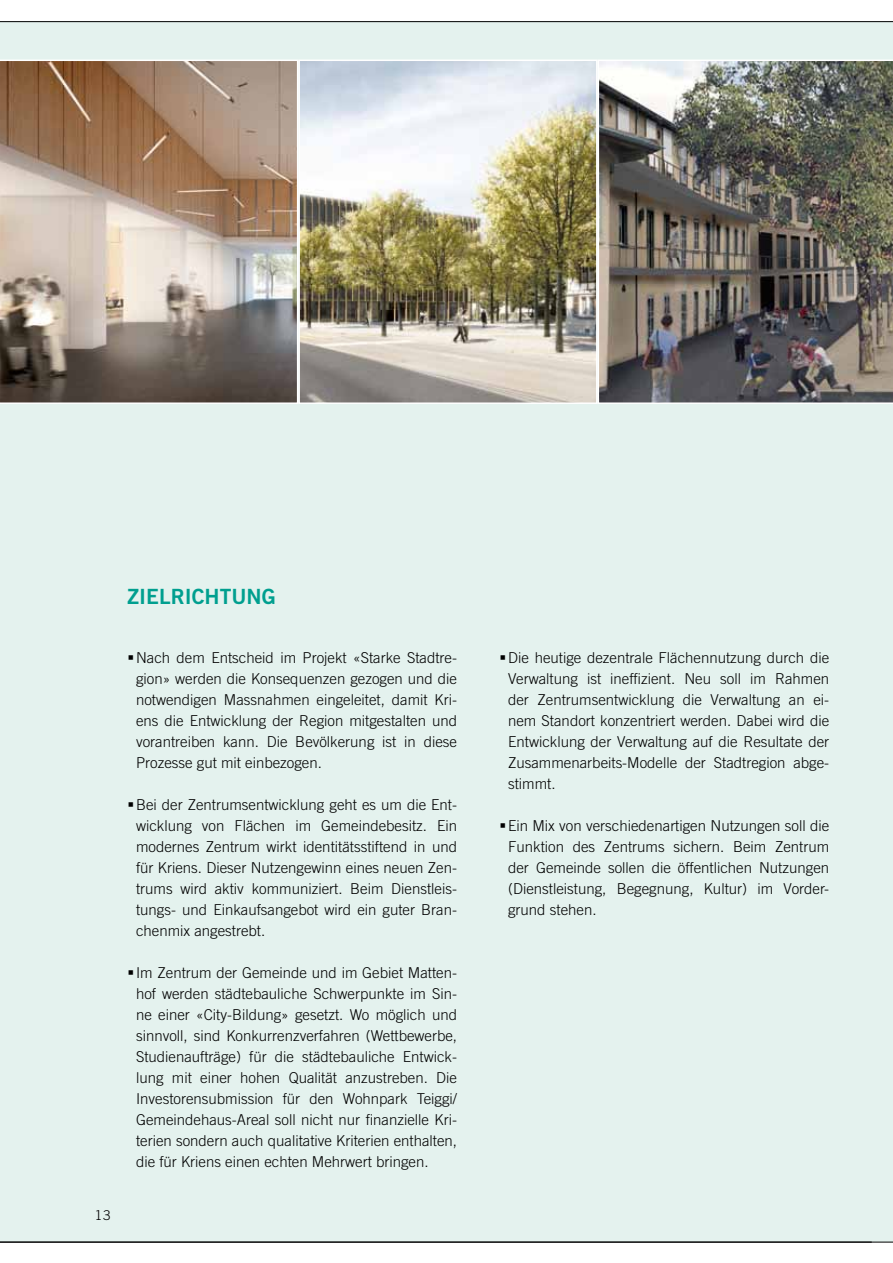
<style>
.page{position:relative;width:893px;height:1263px;background:#fff}
.page>*{position:absolute;margin:0;border:0;box-sizing:border-box;transform-origin:0 0}
.t1{font:21px "Trade Gothic Bold Two";color:#009f8f}
.t2{font:300 15px/21px "Trade Gothic";color:#000;text-align:justify}
.t3{font:300 13.5px "Trade Gothic";color:#000}
</style>
<div class="page">
<div style="left:0;top:21px;width:893px;height:1221px;background:#e4f2ee"></div>
<hr style="left:0;top:1242px;width:893px;height:1px;background:#000">
<hr style="left:0;top:21px;width:893px;height:1px;background:#000">
<img style="left:598px;top:59px;width:295px;height:345px">
<img style="left:299px;top:59px;width:299px;height:345px">
<svg style="left:0;top:59px;width:299px;height:345px"></svg>
<h1 class="t1" style="left:128px;top:583px;width:23px">ZIELRI</h1>
<h1 class="t1" style="left:192px;top:583px;width:43px">CHTUNG</h1>
<p class="t3" style="left:95px;top:1208px;width:17px">13</p>
<p class="t2" style="left:136px;top:647px;width:323px">Nach dem Entscheid im Projekt «Starke Stadtre&shy;gion» werden die Konsequenzen gezogen und die notwendigen Massnahmen eingeleitet, damit Kri&shy;ens die Entwicklung der Region mitgestalten und vorantreiben kann. Die Bevölkerung ist in diese Prozesse gut mit einbezogen.</p>
<p class="t2" style="left:136px;top:794px;width:323px">Bei der Zentrumsentwicklung geht es um die Ent&shy;wicklung von Flächen im Gemeindebesitz. Ein modernes Zentrum wirkt identitätsstiftend in und für Kriens. Dieser Nutzengewinn eines neuen Zen&shy;trums wird aktiv kommuniziert. Beim Dienstleis&shy;tungs- und Einkaufsangebot wird ein guter Bran&shy;chenmix angestrebt.</p>
<p class="t2" style="left:136px;top:962px;width:323px">Im Zentrum der Gemeinde und im Gebiet Matten&shy;hof werden städtebauliche Schwerpunkte im Sin&shy;ne einer «City-Bildung» gesetzt. Wo möglich und sinnvoll, sind Konkurrenzverfahren (Wettbewerbe, Studienaufträge) für die städtebauliche Entwick&shy;lung mit einer hohen Qualität anzustreben. Die Investorensubmission für den Wohnpark Teiggi/ Gemeindehaus-Areal soll nicht nur finanzielle Kri&shy;terien sondern auch qualitative Kriterien enthalten, die für Kriens einen echten Mehrwert bringen.</p>
<p class="t2" style="left:508px;top:647px;width:323px">Die heutige dezentrale Flächennutzung durch die Verwaltung ist ineffizient. Neu soll im Rahmen der Zentrumsentwicklung die Verwaltung an ei&shy;nem Standort konzentriert werden. Dabei wird die Entwicklung der Verwaltung auf die Resultate der Zusammenarbeits-Modelle der Stadtregion abge&shy;stimmt.</p>
<p class="t2" style="left:508px;top:815px;width:323px">Ein Mix von verschiedenartigen Nutzungen soll die Funktion des Zentrums sichern. Beim Zentrum der Gemeinde sollen die öffentlichen Nutzungen (Dienstleistung, Begegnung, Kultur) im Vorder&shy;grund stehen.</p>
</div>
